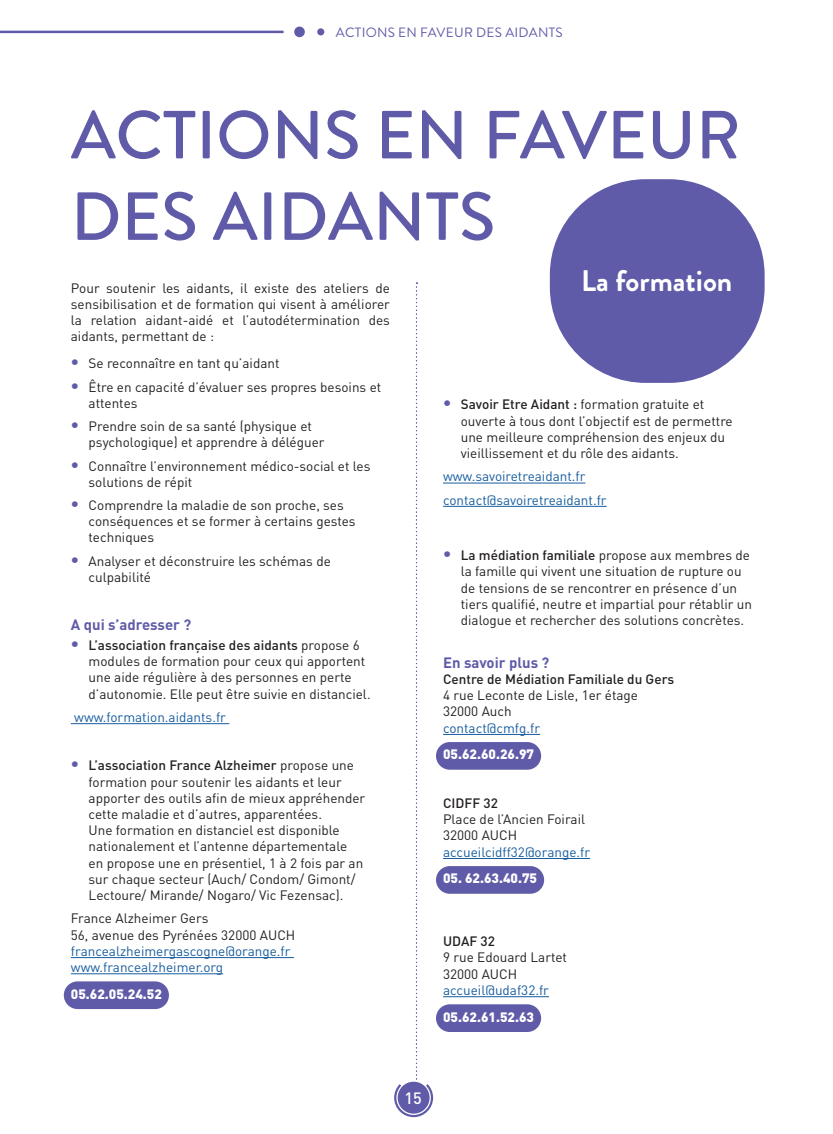
<style>
.page{position:relative;width:833px;height:1134px;background:#fff}
.page>*{position:absolute;margin:0;border:0;box-sizing:border-box;transform-origin:0 0}
.Chapitre{font:500 67.88px/81.5px "Brandon Grotesque";color:#5f5ba8}
.CercleTitre1{font:700 29.75px "Brandon Grotesque";color:#fff}
.t1{font:500 16.25px "DIN Pro";color:#fff}
.Soutitre2{font:700 14.88px "DIN Pro";color:#5f5ba8}
.Justifié{font:13.5px/16.2px "DIN Pro";color:#231f20}
.Standerd_DIN{font:13.5px/16.2px "DIN Pro";color:#231f20}
.Standerd_DIN-2{font:13.5px/16.2px "DIN Pro";color:#175d9e}
.TeLBLEU{font:900 13.5px "DIN Pro";color:#fff}
.t2{font:13.5px "Brandon Grotesque";letter-spacing:.02em;color:#5f5ba8}
.s1{font-weight:900;font-size:17.5px;color:#5f5ba8}
.s2{font-weight:500}
.s3{color:#231f20}
.s4{color:#175d9e}
</style>
<div class="page">
<hr style="left:0;top:31px;width:283px;height:2px;background:#5f5ba8">
<div style="left:294px;top:27px;width:11px;height:10px;background:#5f5ba8;border-radius:50%"></div>
<div style="left:317px;top:28px;width:7px;height:7px;background:#5f5ba8;border-radius:50%"></div>
<hr style="left:71px;top:723px;width:158px;height:1px;background:#175d9e">
<hr style="left:71px;top:957px;width:223px;height:1px;background:#175d9e">
<hr style="left:71px;top:973px;width:152px;height:1px;background:#175d9e">
<div style="left:64px;top:981px;width:105px;height:28px;background:#5f5ba8;border-radius:14px"></div>
<hr style="left:443px;top:483px;width:142px;height:1px;background:#175d9e">
<hr style="left:443px;top:506px;width:163px;height:1px;background:#175d9e">
<hr style="left:443px;top:734px;width:97px;height:1px;background:#175d9e">
<div style="left:436px;top:742px;width:105px;height:28px;background:#5f5ba8;border-radius:14px"></div>
<hr style="left:443px;top:858px;width:147px;height:1px;background:#175d9e">
<div style="left:436px;top:866px;width:108px;height:28px;background:#5f5ba8;border-radius:14px"></div>
<hr style="left:443px;top:996px;width:106px;height:1px;background:#175d9e">
<div style="left:436px;top:1004px;width:105px;height:28px;background:#5f5ba8;border-radius:14px"></div>
<svg style="left:394px;top:283px;width:39px;height:834px"></svg>
<div style="left:550px;top:179px;width:214px;height:204px;background:#5f5ba8;border-radius:96px"></div>
<p class="t2" style="left:336px;top:23px;width:228px">ACTIONS EN FAVEUR DES AIDANTS</p>
<p class="Chapitre" style="left:71px;top:95px;width:671px">ACTIONS EN FAVEUR<br>DES AIDANTS</p>
<p class="Justifié" style="left:71px;top:279px;width:320px;text-align:justify">Pour soutenir les aidants, il existe des ateliers de sensibilisation et de formation qui visent à améliorer la relation aidant-aidé et l’autodétermination des aidants, permettant de :</p>
<p class="Justifié" style="left:71px;top:355px;width:210px"><span class="s1">•</span> Se reconnaître en tant qu’aidant</p>
<p class="Justifié" style="left:89px;top:378px;width:294px;text-indent:-18px"><span class="s1">•</span> Être en capacité d’évaluer ses propres besoins et attentes</p>
<p class="Justifié" style="left:89px;top:418px;width:237px;text-indent:-18px"><span class="s1">•</span> Prendre soin de sa santé (physique et psychologique) et apprendre à déléguer</p>
<p class="Justifié" style="left:89px;top:457px;width:283px;text-indent:-18px"><span class="s1">•</span> Connaître l’environnement médico-social et les solutions de répit</p>
<p class="Justifié" style="left:89px;top:496px;width:268px;text-indent:-18px"><span class="s1">•</span> Comprendre la maladie de son proche, ses conséquences et se former à certains gestes techniques</p>
<p class="Justifié" style="left:89px;top:552px;width:244px;text-indent:-18px"><span class="s1">•</span> Analyser et déconstruire les schémas de culpabilité</p>
<p class="Soutitre2" style="left:71px;top:615px;width:122px">A qui s’adresser ?</p>
<p class="Justifié" style="left:89px;top:636px;width:283px;text-indent:-18px"><span class="s1">•</span> <span class="s2">L’association française des aidants</span> propose 6 modules de formation pour ceux qui apportent une aide régulière à des personnes en perte d’autonomie. Elle peut être suivie en distanciel.</p>
<p class="Standerd_DIN-2" style="left:74px;top:708px;width:153px">www.formation.aidants.fr</p>
<p class="Justifié" style="left:89px;top:757px;width:278px;text-indent:-18px"><span class="s1">•</span> <span class="s2">L’association France Alzheimer</span> propose une formation pour soutenir les aidants et leur apporter des outils afin de mieux appréhender cette maladie et d’autres, apparentées.<br>Une formation en distanciel est disponible nationalement et l’antenne départementale<br>en propose une en présentiel, 1 à 2 fois par an sur chaque secteur (Auch/ Condom/ Gimont/ Lectoure/ Mirande/ Nogaro/ Vic Fezensac).</p>
<p class="Standerd_DIN-2" style="left:71px;top:910px;width:226px"><span class="s3">France Alzheimer Gers<br>56, avenue des Pyrénées 32000 AUCH </span>francealzheimergascogne@orange.fr www.francealzheimer.org</p>
<p class="TeLBLEU" style="left:71px;top:985px;width:92px">05.62.05.24.52</p>
<p class="CercleTitre1" style="left:581px;top:260px;width:153px">La formation</p>
<p class="Justifié" style="left:461px;top:396px;width:273px;text-indent:-18px"><span class="s1">•</span> <span class="s2">Savoir Etre Aidant :</span> formation gratuite et ouverte à tous dont l’objectif est de permettre une meilleure compréhension des enjeux du vieillissement et du rôle des aidants.</p>
<p class="Standerd_DIN-2" style="left:443px;top:468px;width:144px">www.savoiretreaidant.fr</p>
<p class="Standerd_DIN-2" style="left:443px;top:491px;width:165px">contact@savoiretreaidant.fr</p>
<p class="Justifié" style="left:461px;top:547px;width:293px;text-indent:-18px"><span class="s1">•</span> <span class="s2">La médiation familiale</span> propose aux membres de la famille qui vivent une situation de rupture ou de tensions de se rencontrer en présence d’un tiers qualifié, neutre et impartial pour rétablir un dialogue et rechercher des solutions concrètes.</p>
<p class="Soutitre2" style="left:443px;top:652px;width:108px">En savoir plus ?</p>
<p class="Standerd_DIN" style="left:443px;top:670px;width:233px"><span class="s2">Centre de Médiation Familiale du Gers<br></span>4 rue Leconte de Lisle, 1er étage<br>32000 Auch<br><span class="s4">contact@cmfg.fr</span></p>
<p class="TeLBLEU" style="left:443px;top:745px;width:92px">05.62.60.26.97</p>
<p class="Standerd_DIN" style="left:443px;top:794px;width:148px"><span class="s2">CIDFF 32<br></span>Place de l’Ancien Foirail<br>32000 AUCH <span class="s4">accueilcidff32@orange.fr</span></p>
<p class="TeLBLEU" style="left:443px;top:869px;width:95px">05. 62.63.40.75</p>
<p class="Standerd_DIN" style="left:443px;top:933px;width:125px"><span class="s2">UDAF 32<br></span>9 rue Edouard Lartet<br>32000 AUCH <span class="s4">accueil@udaf32.fr</span></p>
<p class="TeLBLEU" style="left:443px;top:1008px;width:92px">05.62.61.52.63</p>
<p class="t1" style="left:404px;top:1087px;width:19px">15</p>
</div>
